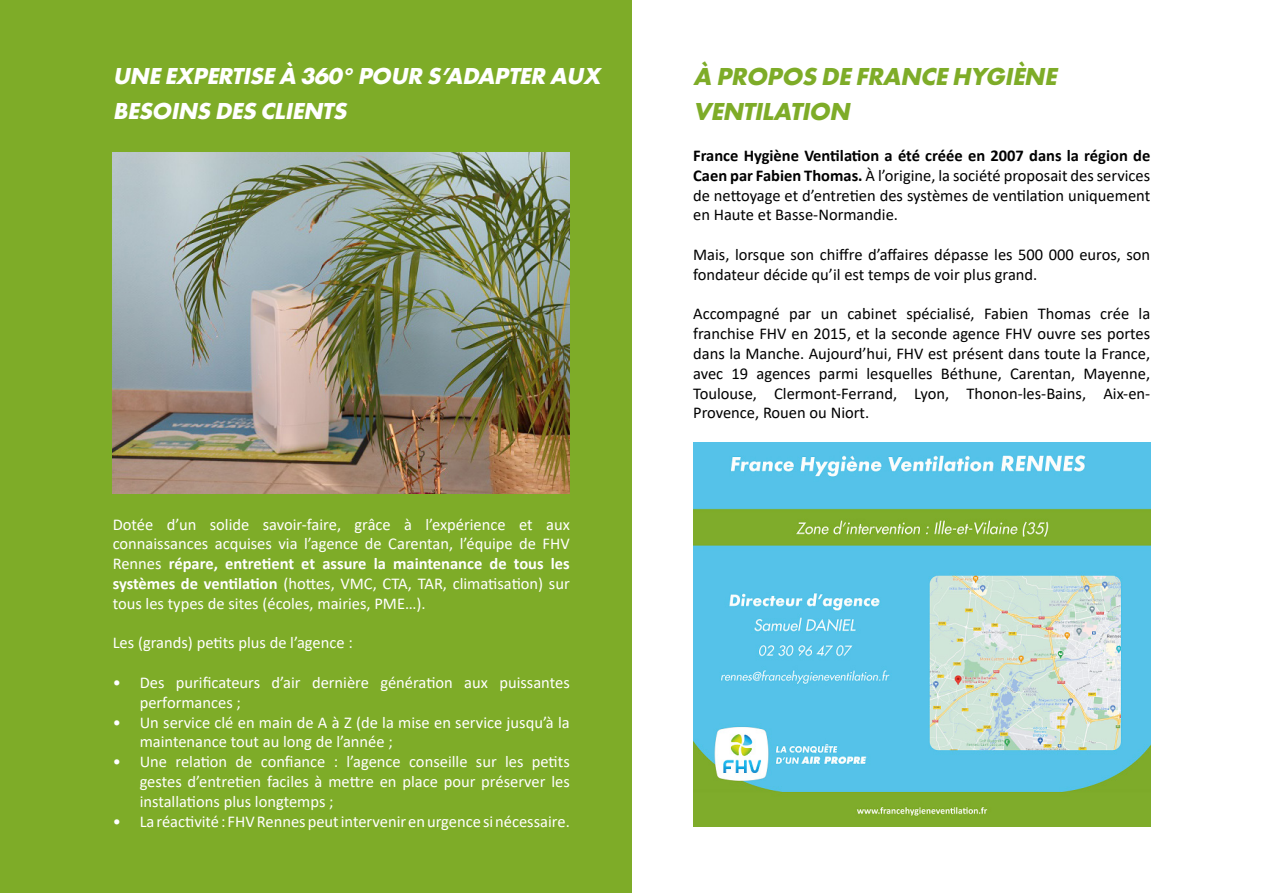
<style>
.page{position:relative;width:1263px;height:893px;background:#fff}
.page>*{position:absolute;margin:0;border:0;box-sizing:border-box;transform-origin:0 0}
.t1{font:italic 700 25.5px/34.5px "Futura PT";color:#7eac28}
.t2{font:italic 700 24px/34.5px "Futura PT";color:#fff}
.t3{font:16.5px/19.8px "Calibri";color:#fff;text-align:justify}
.t4{font:16.5px/19.8px "Calibri";color:#000;text-align:justify}
.s1{font-weight:700}
</style>
<div class="page">
<div style="left:0;top:0;width:631px;height:893px;background:#7eac28"></div>
<img style="left:113px;top:152px;width:457px;height:341px">
<img style="left:693px;top:442px;width:457px;height:385px">
<h2 class="t2" style="left:113px;top:58px;width:494px">UNE EXPERTISE À 360° POUR S’ADAPTER AUX<br>BESOINS DES CLIENTS</h2>
<p class="t3" style="left:113px;top:514px;width:459px">Dotée d’un solide savoir-faire, grâce à l’expérience et aux connaissances acquises via l’agence de Carentan, l’équipe de FHV Rennes <span class="s1">répare, entretient et assure la maintenance de tous les systèmes de ventilation</span> (hottes, VMC, CTA, TAR, climatisation) sur tous les types de sites (écoles, mairies, PME…).</p>
<p class="t3" style="left:113px;top:633px;width:242px">Les (grands) petits plus de l’agence :</p>
<p class="t3" style="left:140px;top:672px;width:432px;text-indent:-27px">• Des purificateurs d’air dernière génération aux puissantes performances ;</p>
<p class="t3" style="left:140px;top:712px;width:432px;text-indent:-27px">• Un service clé en main de A à Z (de la mise en service jusqu’à la maintenance tout au long de l’année ;</p>
<p class="t3" style="left:140px;top:751px;width:432px;text-indent:-27px">• Une relation de confiance : l’agence conseille sur les petits gestes d’entretien faciles à mettre en place pour préserver les installations plus longtemps ;</p>
<p class="t3" style="left:113px;top:811px;width:459px">• La réactivité : FHV Rennes peut intervenir en urgence si nécessaire.</p>
<h1 class="t1" style="left:693px;top:59px;width:370px">À PROPOS DE FRANCE HYGIÈNE<br>VENTILATION</h1>
<p class="t4" style="left:693px;top:145px;width:459px"><span class="s1">France Hygiène Ventilation a été créée en 2007 dans la région de Caen par Fabien Thomas.</span> À l’origine, la société proposait des services de nettoyage et d’entretien des systèmes de ventilation uniquement en Haute et Basse-Normandie.</p>
<p class="t4" style="left:693px;top:244px;width:459px">Mais, lorsque son chiffre d’affaires dépasse les 500 000 euros, son fondateur décide qu’il est temps de voir plus grand.</p>
<p class="t4" style="left:693px;top:304px;width:459px">Accompagné par un cabinet spécialisé, Fabien Thomas crée la franchise FHV en 2015, et la seconde agence FHV ouvre ses portes dans la Manche. Aujourd’hui, FHV est présent dans toute la France, avec 19 agences parmi lesquelles Béthune, Carentan, Mayenne, Toulouse, Clermont-Ferrand, Lyon, Thonon-les-Bains, Aix-en-Provence, Rouen ou Niort.</p>
</div>
